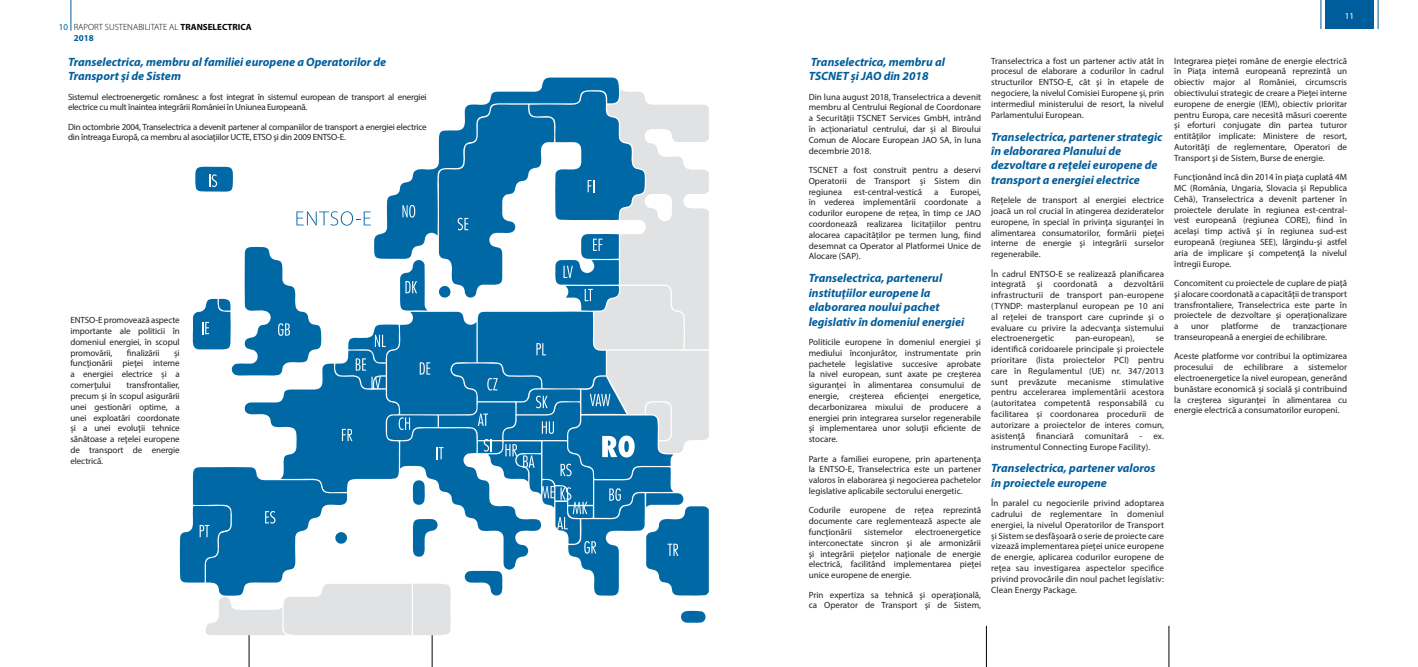
<style>
.page{position:relative;width:1418px;height:667px;background:#fff}
.page>*{position:absolute;margin:0;border:0;box-sizing:border-box;transform-origin:0 0}
.t1{font:italic 700 12px/14.4px "Myriad Pro";color:#005d9c}
.t2{font:9px/10.8px "Myriad Pro";color:#231f20;text-align:justify}
.t3{font:9px/10.8px "Myriad Pro";letter-spacing:-.025em;color:#231f20}
.t4{font:300 9px/10.8px "Myriad Pro";color:#040503}
.t5{font:9px "Myriad Pro";color:#fff}
.s1{font-weight:400;color:#005d9c}
.s2{font-weight:700}
.s3{font-weight:700;color:#005d9c}
</style>
<div class="page">
<hr style="left:70px;top:0;width:1px;height:31px;background:#005d9c">
<hr style="left:985px;top:625px;width:1px;height:41px;background:#040503">
<hr style="left:1168px;top:625px;width:1px;height:41px;background:#040503">
<svg style="left:1320px;top:0;width:1px;height:29px"></svg>
<svg style="left:1377px;top:0;width:1px;height:29px"></svg>
<hr style="left:248px;top:625px;width:1px;height:41px;background:#040503">
<hr style="left:431px;top:625px;width:1px;height:41px;background:#040503">
<div style="left:1325px;top:0;width:48px;height:28px;background:#005d9c"></div>
<svg style="left:541px;top:77px;width:78px;height:12px"></svg>
<svg style="left:180px;top:89px;width:529px;height:546px"></svg>
<p class="t4" style="left:74px;top:22px;width:179px;text-indent:-15px"><span class="s1">10</span> RAPORT SUSTENABILITATE AL <span class="s2">TRANSELECTRICA<br></span><span class="s3">2018</span></p>
<h1 class="t1" style="left:68px;top:54px;width:320px">Transelectrica, membru al familiei europene a Operatorilor de<br>Transport şi de Sistem</h1>
<p class="t3" style="left:68px;top:91px;width:360px">Sistemul electroenergetic românesc a fost integrat în sistemul european de transport al energiei electrice cu mult înaintea integrării României în Uniunea Europeană.</p>
<p class="t3" style="left:68px;top:121px;width:360px">Din octombrie 2004, Transelectrica a devenit partener al companiilor de transport a energiei electrice din întreaga Europă, ca membru al asociaţiilor UCTE, ETSO şi din 2009 ENTSO-E.</p>
<p class="t2" style="left:70px;top:314px;width:111px">ENTSO-E promovează aspecte importante ale politicii în domeniul energiei, în scopul promovării,</p>
<p class="t2" style="left:127px;top:347px;width:34px">finalizării</p>
<p class="t2" style="left:70px;top:347px;width:111px;text-indent:104px">și funcţionării pieţei interne a energiei electrice și a comerţului</p>
<p class="t2" style="left:70px;top:379px;width:111px;text-indent:56px">transfrontalier, precum și în scopul asigurării unei gestionări optime, a unei exploatări coordonate și a unei evoluţii tehnice sănătoase a reţelei europene de transport de energie electrică.</p>
<p class="t5" style="left:1344px;top:11px;width:11px">11</p>
<h1 class="t1" style="left:808px;top:54px;width:138px">Transelectrica, membru al<br>TSCNET și JAO din 2018</h1>
<p class="t2" style="left:808px;top:91px;width:174px">Din luna august 2018, Transelectrica a devenit membru al Centrului Regional de Coordonare a Securității TSCNET Services GmbH, intrând în acționariatul centrului, dar și al Biroului Comun de Alocare European JAO SA, în luna decembrie 2018.</p>
<p class="t2" style="left:808px;top:164px;width:174px">TSCNET a fost construit pentru a deservi Operatorii de Transport și Sistem din regiunea</p>
<p class="t2" style="left:854px;top:186px;width:70px">est-central-vestică</p>
<p class="t2" style="left:934px;top:186px;width:6px">a</p>
<p class="t2" style="left:808px;top:186px;width:174px;text-indent:142px">Europei, în vederea implementării coordonate a codurilor europene de rețea, în timp ce JAO coordonează realizarea licitațiilor pentru alocarea capacităților pe termen lung, fiind desemnat ca Operator al Platformei Unice de Alocare (SAP).</p>
<h1 class="t1" style="left:808px;top:270px;width:157px">Transelectrica, partenerul instituţiilor europene la elaborarea noului pachet legislativ în domeniul energiei</h1>
<p class="t2" style="left:808px;top:336px;width:174px">Politicile europene în domeniul energiei şi mediului înconjurător, instrumentate prin pachetele legislative succesive aprobate la nivel european, sunt axate pe creşterea siguranţei în alimentarea consumului de energie, creşterea eficienţei energetice, decarbonizarea mixului de producere a energiei prin integrarea surselor regenerabile şi implementarea unor soluţii eficiente de stocare.</p>
<p class="t2" style="left:808px;top:452px;width:174px">Parte a familiei europene, prin apartenenţa la ENTSO-E, Transelectrica este un partener valoros în elaborarea şi negocierea pachetelor legislative aplicabile sectorului energetic.</p>
<p class="t2" style="left:808px;top:504px;width:174px">Codurile europene de rețea reprezintă documente care reglementează aspecte ale funcţionării</p>
<p class="t2" style="left:808px;top:526px;width:174px;text-indent:106px">electroenergetice interconectate sincron şi ale armonizării şi integrării pieţelor naţionale de energie electrică, facilitând implementarea pieţei unice europene de energie.</p>
<p class="t2" style="left:808px;top:588px;width:174px">Prin expertiza sa tehnică şi operaţională, ca Operator de Transport şi de Sistem,</p>
<p class="t2" style="left:864px;top:526px;width:40px">sistemelor</p>
<p class="t2" style="left:991px;top:55px;width:174px">Transelectrica a fost un partener activ atât în procesul de elaborare a codurilor în cadrul structurilor ENTSO-E, cât şi în etapele de negociere, la nivelul Comisiei Europene şi, prin intermediul ministerului de resort, la nivelul Parlamentului European.</p>
<h1 class="t1" style="left:991px;top:129px;width:173px">Transelectrica, partener strategic în elaborarea Planului de dezvoltare a reţelei europene de transport a energiei electrice</h1>
<p class="t2" style="left:991px;top:194px;width:174px">Reţelele de transport al energiei electrice joacă un rol crucial în atingerea dezideratelor europene, în special în privinţa siguranţei în alimentarea consumatorilor, formării pieţei interne de energie şi integrării surselor regenerabile.</p>
<p class="t2" style="left:991px;top:268px;width:174px">În cadrul ENTSO-E se realizează planificarea integrată şi coordonată a dezvoltării infrastructurii de transport pan-europene (TYNDP: masterplanul european pe 10 ani al reţelei de transport care cuprinde şi o evaluare cu privire la adecvanţa sistemului electroenergetic</p>
<p class="t2" style="left:1075px;top:332px;width:61px">pan-european),</p>
<p class="t2" style="left:991px;top:332px;width:174px;text-indent:165px">se identifică coridoarele principale şi proiectele prioritare (lista proiectelor PCI) pentru care în Regulamentul (UE) nr. 347/2013 sunt prevăzute mecanisme stimulative pentru accelerarea implementării acestora (autoritatea competentă responsabilă cu facilitarea și coordonarea procedurii de autorizare a proiectelor de interes comun, asistenţă financiară comunitară - ex. instrumentul Connecting Europe Facility).</p>
<h1 class="t1" style="left:991px;top:460px;width:166px">Transelectrica, partener valoros în proiectele europene</h1>
<p class="t2" style="left:991px;top:497px;width:174px">În paralel cu negocierile privind adoptarea cadrului de reglementare în domeniul energiei, la nivelul Operatorilor de Transport și Sistem se desfășoară o serie de proiecte care vizează implementarea pieţei unice europene de energie, aplicarea codurilor europene de reţea sau investigarea aspectelor specifice privind provocările din noul pachet legislativ:<br>Clean Energy Package.</p>
<p class="t2" style="left:1174px;top:55px;width:174px">Integrarea pieţei române de energie electrică în Piaţa internă europeană reprezintă un obiectiv major al României, circumscris obiectivului strategic de creare a Pieţei interne europene de energie (IEM), obiectiv prioritar pentru Europa, care necesită măsuri coerente şi eforturi conjugate din partea tuturor entităţilor implicate: Ministere de resort, Autorităţi de reglementare, Operatori de Transport şi de Sistem, Burse de energie.</p>
<p class="t2" style="left:1174px;top:171px;width:174px">Funcţionând încă din 2014 în piaţa cuplată 4M MC (România, Ungaria, Slovacia şi Republica Cehă), Transelectrica a devenit partener în proiectele derulate în regiunea est-central&shy;vest europeană (regiunea CORE), fiind în acelaşi timp activă şi în regiunea sud-est europeană (regiunea SEE), lărgindu-şi astfel aria de implicare şi competenţă la nivelul întregii Europe.</p>
<p class="t2" style="left:1174px;top:277px;width:174px">Concomitent cu proiectele de cuplare de piaţă şi alocare coordonată a capacităţii de transport transfrontaliere, Transelectrica este parte în proiectele de dezvoltare şi operaţionalizare a</p>
<p class="t2" style="left:1190px;top:320px;width:19px">unor</p>
<p class="t2" style="left:1221px;top:320px;width:38px">platforme</p>
<p class="t2" style="left:1270px;top:320px;width:11px">de</p>
<p class="t2" style="left:1174px;top:320px;width:174px;text-indent:118px">tranzacţionare transeuropeană a energiei de echilibrare.</p>
<p class="t2" style="left:1174px;top:350px;width:174px">Aceste platforme vor contribui la optimizarea procesului de echilibrare a sistemelor electroenergetice la nivel european, generând bunăstare economică şi socială şi contribuind la creşterea siguranţei în alimentarea cu energie electrică a consumatorilor europeni.</p>
</div>
